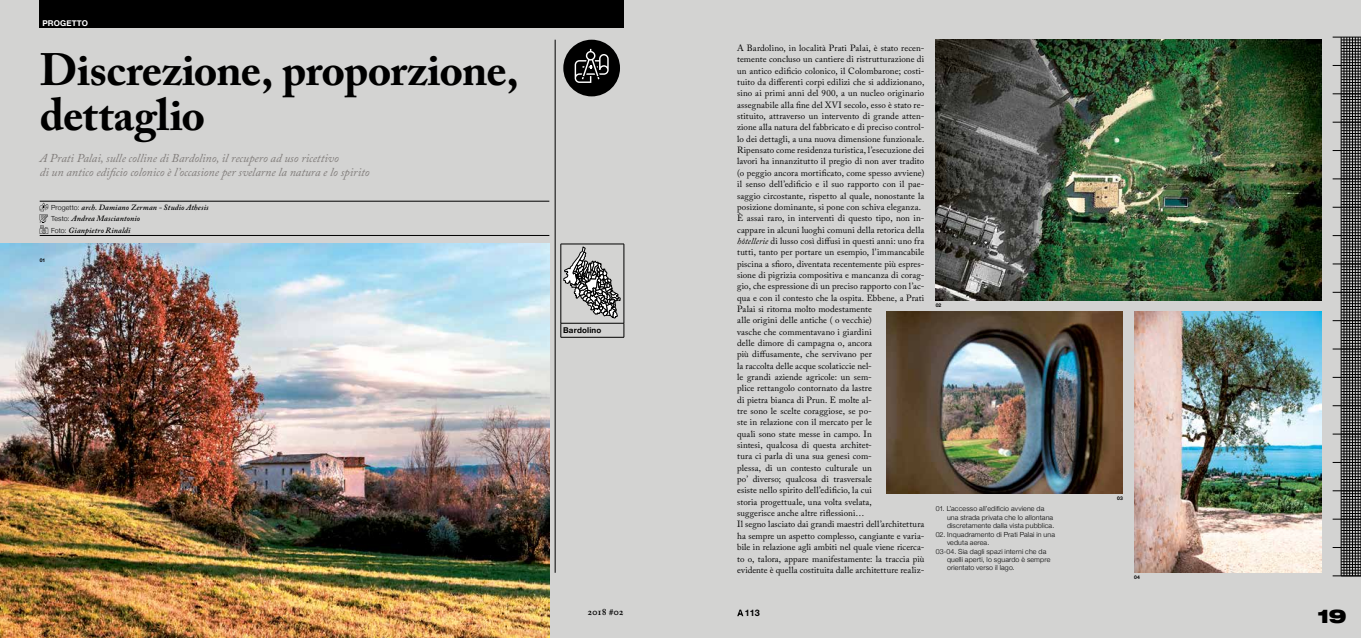
<style>
.page{position:relative;width:1361px;height:638px;background:#d3d3d2}
.page>*{position:absolute;margin:0;border:0;box-sizing:border-box;transform-origin:0 0}
.t1{font:700 45px/45.4px "Adobe Caslon Pro";letter-spacing:-.015em;color:#000}
.t2{font:900 expanded 19px "Helvetica Neue LT Pro";color:#000}
.t3{font:italic 12px/14px "Adobe Caslon Pro";color:#807c7a}
.t4{font:600 10px "Adobe Caslon Pro";letter-spacing:-.02em;color:#000}
.t5{font:9px/11.3px "Adobe Caslon Pro";letter-spacing:.01em;color:#000}
.t6{font:700 9px "Helvetica Neue LT Pro";color:#000}
.t7{font:italic 600 8px/11.3px "Adobe Caslon Pro";letter-spacing:.015em;color:#000}
.t8{font:700 8px "Helvetica Neue";color:#000}
.t9{font:700 8px "Helvetica Neue";letter-spacing:.015em;color:#fff}
.t10{font:300 7px/8.4px "Helvetica Neue";letter-spacing:.02em;color:#000}
.t11{font:700 5px "Helvetica Neue";letter-spacing:.04em;color:#000}
.s1{font-family:"Helvetica Neue";font-weight:300;font-style:normal;font-size:7px}
.s2{font-style:italic}
</style>
<div class="page">
<svg style="left:1332px;top:37px;width:29px;height:540px"></svg>
<hr style="left:1341px;top:37px;width:1px;height:539px;background:#000">
<hr style="left:1343px;top:37px;width:1px;height:539px;background:#000">
<hr style="left:1346px;top:37px;width:1px;height:539px;background:#000">
<hr style="left:1349px;top:37px;width:1px;height:539px;background:#000">
<hr style="left:1352px;top:37px;width:1px;height:539px;background:#000">
<hr style="left:1355px;top:37px;width:1px;height:539px;background:#000">
<hr style="left:1358px;top:37px;width:1px;height:539px;background:#000">
<hr style="left:1360px;top:37px;width:1px;height:539px;background:#000">
<svg style="left:737px;top:609px;width:6px;height:7px"></svg>
<div style="left:40px;top:0;width:584px;height:28px;background:#000"></div>
<hr style="left:40px;top:201px;width:509px;height:1px;background:#000">
<hr style="left:40px;top:235px;width:509px;height:1px;background:#000">
<svg style="left:40px;top:203px;width:8px;height:31px"></svg>
<div style="left:563px;top:40px;width:57px;height:56px;background:#000;border-radius:50%"></div>
<svg style="left:575px;top:49px;width:34px;height:34px"></svg>
<img style="left:0;top:244px;width:549px;height:394px">
<img style="left:886px;top:312px;width:237px;height:181px">
<img style="left:936px;top:40px;width:385px;height:260px">
<img style="left:1134px;top:312px;width:187px;height:261px">
<hr style="left:561px;top:244px;width:63px;height:1px;background:#000">
<hr style="left:561px;top:244px;width:1px;height:79px;background:#000">
<hr style="left:624px;top:244px;width:1px;height:79px;background:#000">
<hr style="left:561px;top:337px;width:63px;height:1px;background:#000">
<svg style="left:561px;top:247px;width:64px;height:90px"></svg>
<hr style="left:555px;top:40px;width:1px;height:533px;background:#000">
<p class="t9" style="left:43px;top:18px;width:47px">PROGETTO</p>
<h1 class="t1" style="left:40px;top:47px;width:481px">Discrezione, proporzione, dettaglio</h1>
<h3 class="t3" style="left:40px;top:151px;width:331px">A Prati Palai, sulle colline di Bardolino, il recupero ad uso ricettivo<br>di un antico edificio colonico è l’occasione per svelarne la natura e lo spirito</h3>
<p class="t7" style="left:51px;top:201px;width:159px"><span class="s1">Progetto:</span> arch. Damiano Zerman - Studio Athesis<br><span class="s1">Testo:</span> Andrea Masciantonio<br><span class="s1">Foto:</span> Gianpietro Rinaldi</p>
<p class="t11" style="left:40px;top:257px;width:7px">01</p>
<p class="t8" style="left:563px;top:325px;width:40px">Bardolino</p>
<p class="t5" style="left:737px;top:42px;width:189px">A Bardolino, in località Prati Palai, è stato recen&shy;temente concluso un cantiere di ristrutturazione di un antico edificio colonico, il Colombarone; costi&shy;tuito da differenti corpi edilizi che si addizionano, sino ai primi anni del 900, a un nucleo originario assegnabile alla fine del XVI secolo, esso è stato re&shy;stituito, attraverso un intervento di grande atten&shy;zione alla natura del fabbricato e di preciso control&shy;lo dei dettagli, a una nuova dimensione funzionale.<br>Ripensato come residenza turistica, l’esecuzione dei lavori ha innanzitutto il pregio di non aver tradito (o peggio ancora mortificato, come spesso avviene) il senso dell’edificio e il suo rapporto con il pae&shy;saggio circostante, rispetto al quale, nonostante la posizione dominante, si pone con schiva eleganza.<br>È assai raro, in interventi di questo tipo, non in&shy;cappare in alcuni luoghi comuni della retorica della <span class="s2">hôtellerie</span> di lusso così diffusi in questi anni: uno fra tutti, tanto per portare un esempio, l’immancabile piscina a sfioro, diventata recentemente più espres&shy;sione di pigrizia compositiva e mancanza di corag&shy;gio, che espressione di un preciso rapporto con l’ac&shy;qua e con il contesto che la ospita. Ebbene, a Prati Palai si ritorna molto modestamente<br>alle origini delle antiche ( o vecchie)<br>vasche che commentavano i giardini<br>delle dimore di campagna o, ancora<br>più diffusamente, che servivano per<br>la raccolta delle acque scolaticcie nel-<br>le grandi aziende agricole: un sem-<br>plice rettangolo contornato da lastre<br>di pietra bianca di Prun. E molte al-<br>tre sono le scelte coraggiose, se po-<br>ste in relazione con il mercato per le<br>quali sono state messe in campo. In<br>sintesi, qualcosa di questa architet-<br>tura ci parla di una sua genesi com-<br>plessa, di un contesto culturale un<br>po’ diverso; qualcosa di trasversale<br>esiste nello spirito dell’edificio, la cui<br>storia progettuale, una volta svelata,<br>suggerisce anche altre riflessioni…<br>Il segno lasciato dai grandi maestri dell’architettura ha sempre un aspetto complesso, cangiante e varia&shy;bile in relazione agli ambiti nel quale viene ricerca&shy;to o, talora, appare manifestamente: la traccia più evidente è quella costituita dalle architetture realiz-</p>
<p class="t11" style="left:935px;top:302px;width:7px">02</p>
<p class="t10" style="left:947px;top:505px;width:109px;text-indent:-11px">01. L’accesso all’edificio avviene da una strada privata che lo allontana discretamente dalla vista pubblica.</p>
<p class="t10" style="left:935px;top:530px;width:121px">02. Inquadramento di Prati Palai in una</p>
<p class="t10" style="left:947px;top:538px;width:44px">veduta aerea.</p>
<p class="t10" style="left:935px;top:547px;width:112px">03-04. Sia dagli spazi interni che da</p>
<p class="t10" style="left:947px;top:555px;width:105px">quelli aperti, lo sguardo è sempre</p>
<p class="t10" style="left:947px;top:563px;width:69px">orientato verso il lago.</p>
<p class="t11" style="left:1117px;top:495px;width:7px">03</p>
<p class="t11" style="left:1134px;top:574px;width:7px">04</p>
<p class="t4" style="left:587px;top:605px;width:38px">2018 #02</p>
<h2 class="t2" style="left:1317px;top:604px;width:31px">19</h2>
<p class="t6" style="left:745px;top:607px;width:17px">113</p>
</div>
